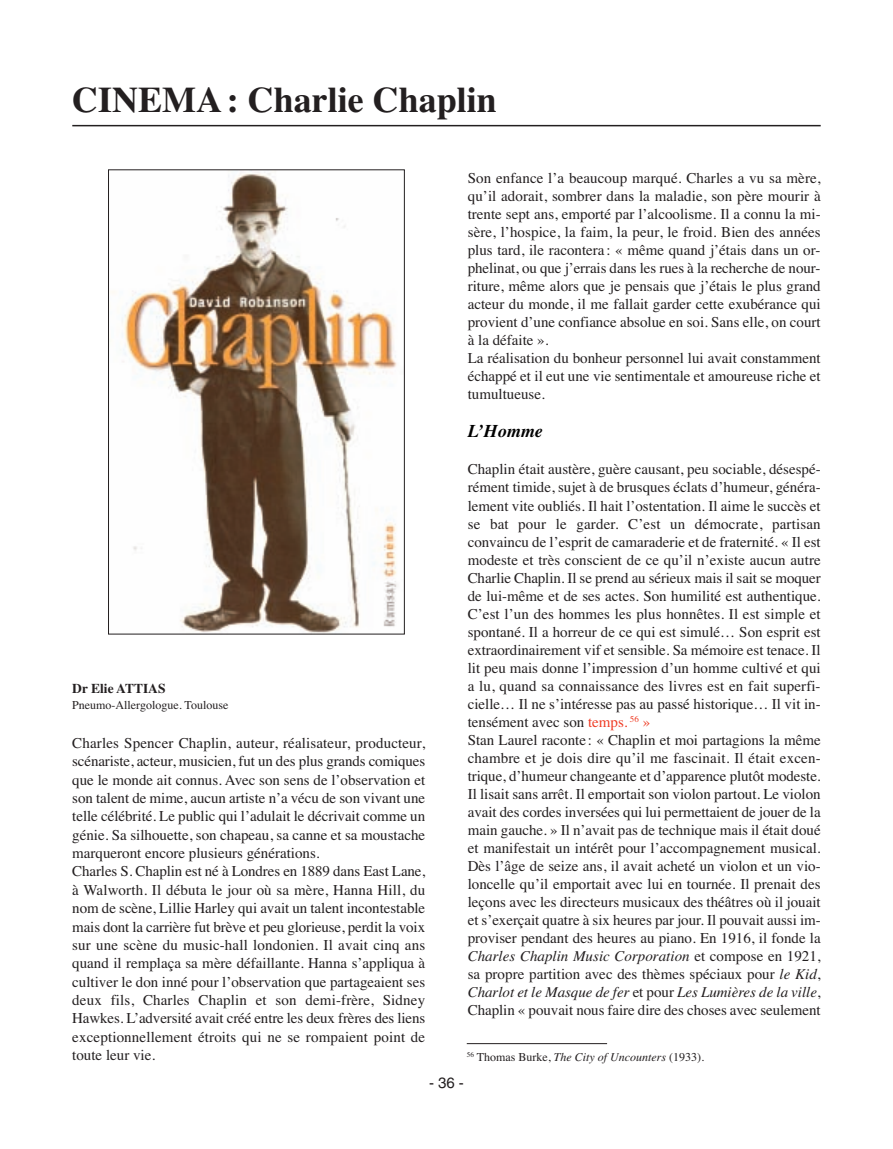
<style>
.page{position:relative;width:893px;height:1149px;background:#fff}
.page>*{position:absolute;margin:0;border:0;box-sizing:border-box;transform-origin:0 0}
.t1{font:700 36px "Times";color:#231f20}
.t2{font:italic 700 18px "Times";color:#000}
.t3{font:15px/18px "Times";color:#231f20}
.t4{font:15px "Helvetica";color:#231f20}
.t5{font:700 13.5px "Times";color:#231f20}
.t6{font:12px "Times";color:#231f20}
.s1{color:#ef3c25}
.s2{font-style:italic}
</style>
<div class="page">
<hr style="left:72px;top:125px;width:749px;height:1px;background:#231f20">
<hr style="left:467px;top:1043px;width:140px;height:1px;background:#231f20">
<img style="left:112px;top:172px;width:285px;height:460px">
<div style="left:108px;top:169px;width:297px;height:465px;border:1px solid #231f20"></div>
<h1 class="t1" style="left:72px;top:79px;width:426px">CINEMA: Charlie Chaplin</h1>
<p class="t5" style="left:72px;top:680px;width:95px">Dr Elie ATTIAS</p>
<p class="t6" style="left:72px;top:697px;width:158px">Pneumo-Allergologue. Toulouse</p>
<p class="t3" style="left:72px;top:733px;width:354px">Charles Spencer Chaplin, auteur, réalisateur, producteur, scénariste, acteur, musicien, fut un des plus grands comiques que le monde ait connus. Avec son sens de l’observation et son talent de mime, aucun artiste n’a vécu de son vivant une telle célébrité. Le public qui l’adulait le décrivait comme un génie. Sa silhouette, son chapeau, sa canne et sa moustache marqueront encore plusieurs générations.<br>Charles S. Chaplin est né à Londres en 1889 dans East Lane, à Walworth. Il débuta le jour où sa mère, Hanna Hill, du nom de scène, Lillie Harley qui avait un talent incontestable mais dont la carrière fut brève et peu glorieuse, perdit la voix sur une scène du music-hall londonien. Il avait cinq ans quand il remplaça sa mère défaillante. Hanna s’appliqua à cultiver le don inné pour l’observation que partageaient ses deux fils, Charles Chaplin et son demi-frère, Sidney Hawkes. L’adversité avait créé entre les deux frères des liens exceptionnellement étroits qui ne se rompaient point de toute leur vie.</p>
<p class="t3" style="left:468px;top:168px;width:354px">Son enfance l’a beaucoup marqué. Charles a vu sa mère, qu’il adorait, sombrer dans la maladie, son père mourir à trente sept ans, emporté par l’alcoolisme. Il a connu la mi&shy;sère, l’hospice, la faim, la peur, le froid. Bien des années plus tard, ile racontera : « même quand j’étais dans un or&shy;phelinat, ou que j’errais dans les rues à la recherche de nour&shy;riture, même alors que je pensais que j’étais le plus grand acteur du monde, il me fallait garder cette exubérance qui provient d’une confiance absolue en soi. Sans elle, on court à la défaite ».<br>La réalisation du bonheur personnel lui avait constamment échappé et il eut une vie sentimentale et amoureuse riche et tumultueuse.</p>
<p class="t2" style="left:468px;top:420px;width:77px">L’Homme</p>
<p class="t3" style="left:468px;top:460px;width:354px">Chaplin était austère, guère causant, peu sociable, désespé&shy;rément timide, sujet à de brusques éclats d’humeur, généra&shy;lement vite oubliés. Il hait l’ostentation. Il aime le succès et se bat pour le garder. C’est un démocrate, partisan convaincu de l’esprit de camaraderie et de fraternité. « Il est modeste et très conscient de ce qu’il n’existe aucun autre Charlie Chaplin. Il se prend au sérieux mais il sait se moquer de lui-même et de ses actes. Son humilité est authentique.<br>C’est l’un des hommes les plus honnêtes. Il est simple et spontané. Il a horreur de ce qui est simulé… Son esprit est extraordinairement vif et sensible. Sa mémoire est tenace. Il lit peu mais donne l’impression d’un homme cultivé et qui a lu, quand sa connaissance des livres est en fait superfi&shy;cielle… Il ne s’intéresse pas au passé historique… Il vit in&shy;tensément avec son <span class="s1">temps.</span> <sup>56</sup> <span class="s1">»<br></span>Stan Laurel raconte : « Chaplin et moi partagions la même chambre et je dois dire qu’il me fascinait. Il était excen&shy;trique, d’humeur changeante et d’apparence plutôt modeste.<br>Il lisait sans arrêt. Il emportait son violon partout. Le violon avait des cordes inversées qui lui permettaient de jouer de la main gauche. » Il n’avait pas de technique mais il était doué et manifestait un intérêt pour l’accompagnement musical.<br>Dès l’âge de seize ans, il avait acheté un violon et un vio&shy;loncelle qu’il emportait avec lui en tournée. Il prenait des leçons avec les directeurs musicaux des théâtres où il jouait et s’exerçait quatre à six heures par jour. Il pouvait aussi im&shy;proviser pendant des heures au piano. En 1916, il fonde la <span class="s2">Charles Chaplin Music Corporation</span> et compose en 1921, sa propre partition avec des thèmes spéciaux pour <span class="s2">le Kid</span>, <span class="s2">Charlot et le Masque de fer</span> et pour <span class="s2">Les Lumières de la ville</span>, Chaplin « pouvait nous faire dire des choses avec seulement</p>
<p class="t6" style="left:467px;top:1049px;width:239px"><sup>56</sup> Thomas Burke, <span class="s2">The City of Uncounters</span> (1933).</p>
<p class="t4" style="left:429px;top:1076px;width:36px">-36-</p>
</div>
